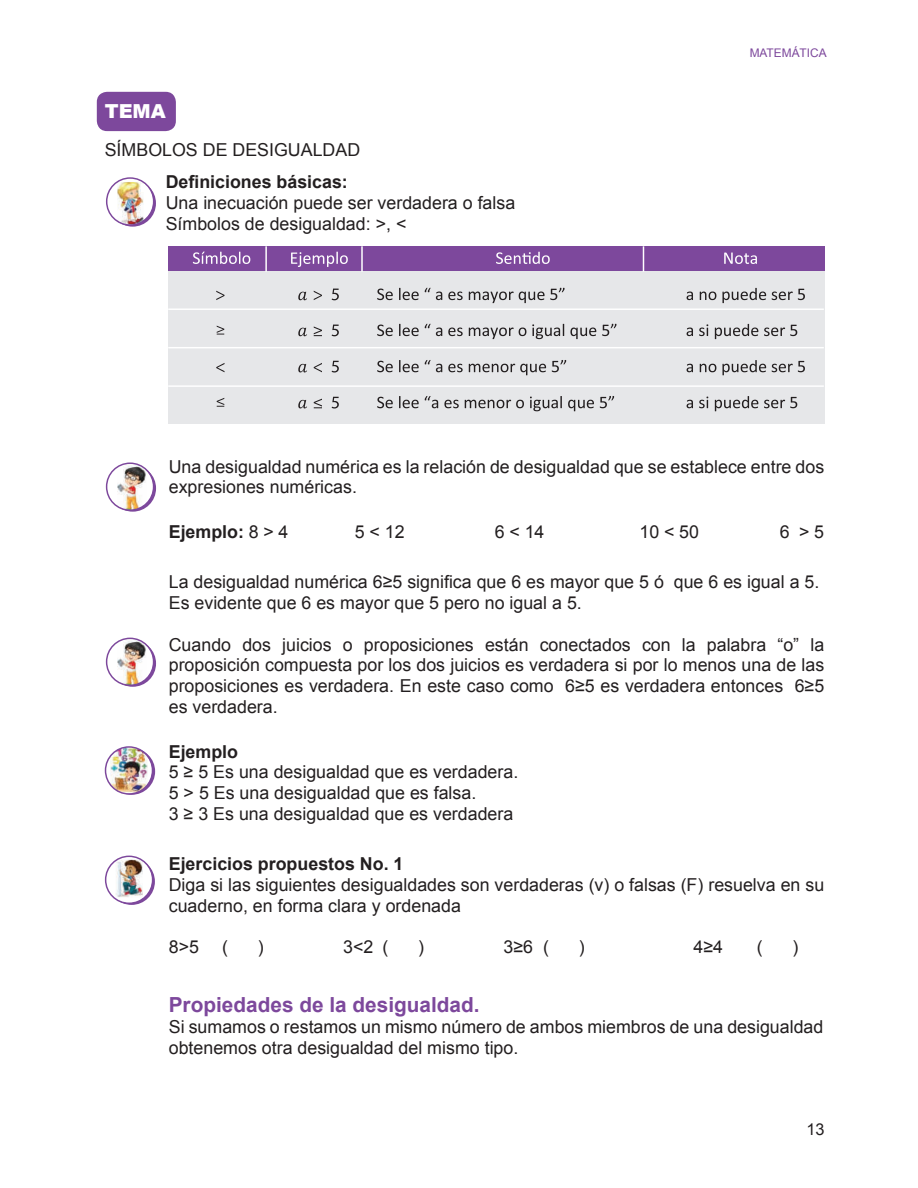
<style>
.page{position:relative;width:918px;height:1188px;background:#fff}
.page>*{position:absolute;margin:0;border:0;box-sizing:border-box;transform-origin:0 0}
.t1{font:700 20.85px "Arial";color:#7d489c}
.t2{font:900 19.35px "Arial";color:#fff}
.t3{font:17.85px/20.9px "Arial";color:#231f20}
.t4{font:700 17.85px "Arial";color:#231f20}
.t5{font:16.35px "Arial";color:#231f20}
.t6{font:11.85px "Arial";color:#7d489c}
.s1{font-weight:400}
</style>
<div class="page">
<div style="left:97px;top:92px;width:79px;height:39px;background:#7d489c;border-radius:10px"></div>
<div style="left:168px;top:246px;width:656px;height:26px;background:#7d489c"></div>
<div style="left:168px;top:272px;width:656px;height:152px;background:#e6e7e9"></div>
<svg style="left:193px;top:252px;width:57px;height:12px"></svg>
<svg style="left:291px;top:252px;width:57px;height:15px"></svg>
<svg style="left:496px;top:252px;width:54px;height:12px"></svg>
<svg style="left:724px;top:253px;width:33px;height:11px"></svg>
<svg style="left:216px;top:291px;width:9px;height:9px"></svg>
<svg style="left:298px;top:292px;width:9px;height:8px"></svg>
<svg style="left:314px;top:291px;width:8px;height:9px"></svg>
<svg style="left:332px;top:289px;width:7px;height:11px"></svg>
<svg style="left:377px;top:289px;width:16px;height:11px"></svg>
<svg style="left:399px;top:288px;width:20px;height:12px"></svg>
<svg style="left:425px;top:288px;width:17px;height:12px"></svg>
<svg style="left:448px;top:292px;width:15px;height:8px"></svg>
<svg style="left:469px;top:288px;width:96px;height:15px"></svg>
<svg style="left:687px;top:292px;width:6px;height:8px"></svg>
<svg style="left:700px;top:292px;width:16px;height:8px"></svg>
<svg style="left:722px;top:288px;width:44px;height:15px"></svg>
<svg style="left:772px;top:289px;width:33px;height:11px"></svg>
<svg style="left:217px;top:326px;width:7px;height:9px"></svg>
<svg style="left:298px;top:328px;width:9px;height:8px"></svg>
<svg style="left:314px;top:326px;width:8px;height:10px"></svg>
<svg style="left:332px;top:325px;width:7px;height:11px"></svg>
<svg style="left:377px;top:325px;width:16px;height:11px"></svg>
<svg style="left:399px;top:324px;width:20px;height:12px"></svg>
<svg style="left:425px;top:324px;width:17px;height:12px"></svg>
<svg style="left:448px;top:328px;width:15px;height:8px"></svg>
<svg style="left:469px;top:328px;width:57px;height:11px"></svg>
<svg style="left:532px;top:324px;width:32px;height:15px"></svg>
<svg style="left:570px;top:328px;width:26px;height:11px"></svg>
<svg style="left:602px;top:324px;width:14px;height:12px"></svg>
<svg style="left:687px;top:328px;width:6px;height:8px"></svg>
<svg style="left:699px;top:324px;width:9px;height:12px"></svg>
<svg style="left:715px;top:324px;width:43px;height:15px"></svg>
<svg style="left:764px;top:325px;width:33px;height:11px"></svg>
<svg style="left:216px;top:363px;width:9px;height:9px"></svg>
<svg style="left:298px;top:364px;width:9px;height:8px"></svg>
<svg style="left:314px;top:363px;width:8px;height:9px"></svg>
<svg style="left:332px;top:361px;width:7px;height:12px"></svg>
<svg style="left:377px;top:361px;width:16px;height:11px"></svg>
<svg style="left:399px;top:360px;width:20px;height:12px"></svg>
<svg style="left:425px;top:360px;width:17px;height:12px"></svg>
<svg style="left:448px;top:364px;width:15px;height:8px"></svg>
<svg style="left:469px;top:364px;width:77px;height:11px"></svg>
<svg style="left:552px;top:360px;width:14px;height:12px"></svg>
<svg style="left:687px;top:364px;width:6px;height:8px"></svg>
<svg style="left:700px;top:364px;width:16px;height:8px"></svg>
<svg style="left:722px;top:360px;width:44px;height:15px"></svg>
<svg style="left:772px;top:361px;width:33px;height:11px"></svg>
<svg style="left:217px;top:398px;width:7px;height:9px"></svg>
<svg style="left:298px;top:400px;width:9px;height:8px"></svg>
<svg style="left:314px;top:399px;width:8px;height:9px"></svg>
<svg style="left:332px;top:397px;width:7px;height:12px"></svg>
<svg style="left:377px;top:397px;width:16px;height:11px"></svg>
<svg style="left:399px;top:396px;width:20px;height:12px"></svg>
<svg style="left:425px;top:396px;width:13px;height:12px"></svg>
<svg style="left:444px;top:400px;width:15px;height:8px"></svg>
<svg style="left:465px;top:400px;width:59px;height:8px"></svg>
<svg style="left:530px;top:396px;width:32px;height:15px"></svg>
<svg style="left:568px;top:400px;width:26px;height:11px"></svg>
<svg style="left:600px;top:396px;width:14px;height:12px"></svg>
<svg style="left:687px;top:400px;width:6px;height:8px"></svg>
<svg style="left:699px;top:397px;width:9px;height:11px"></svg>
<svg style="left:715px;top:396px;width:43px;height:15px"></svg>
<svg style="left:764px;top:397px;width:33px;height:11px"></svg>
<hr style="left:265px;top:246px;width:2px;height:26px;background:#fff">
<hr style="left:361px;top:246px;width:2px;height:26px;background:#fff">
<svg style="left:643px;top:246px;width:1px;height:26px"></svg>
<hr style="left:168px;top:308px;width:656px;height:2px;background:#fff">
<hr style="left:168px;top:347px;width:656px;height:1px;background:#fff">
<hr style="left:168px;top:385px;width:656px;height:2px;background:#fff">
<svg style="left:109px;top:180px;width:47px;height:47px"></svg>
<svg style="left:107px;top:178px;width:47px;height:47px"></svg>
<img style="left:117px;top:182px;width:27px;height:43px">
<div style="left:106px;top:177px;width:48px;height:49px;border:1px solid #7d489c;border-radius:50%"></div>
<svg style="left:141px;top:184px;width:4px;height:8px"></svg>
<svg style="left:106px;top:462px;width:49px;height:50px"></svg>
<svg style="left:106px;top:637px;width:49px;height:50px"></svg>
<img style="left:105px;top:746px;width:49px;height:49px">
<svg style="left:108px;top:858px;width:47px;height:47px"></svg>
<div style="left:106px;top:856px;width:46px;height:47px;background:#fff;border-radius:50%"></div>
<img style="left:116px;top:860px;width:27px;height:37px">
<div style="left:105px;top:856px;width:48px;height:48px;border:1px solid #7d489c;border-radius:50%"></div>
<p class="t2" style="left:105px;top:100px;width:63px">TEMA</p>
<p class="t3" style="left:105px;top:141px;width:257px">SÍMBOLOS DE DESIGUALDAD</p>
<p class="t4" style="left:166px;top:170px;width:184px">Definiciones básicas:</p>
<p class="t3" style="left:166px;top:194px;width:351px">Una inecuación puede ser verdadera o falsa<br>Símbolos de desigualdad: &gt;, &lt;</p>
<p class="t6" style="left:750px;top:48px;width:79px">MATEMÁTICA</p>
<p class="t3" style="left:169px;top:457px;width:657px">Una desigualdad numérica es la relación de desigualdad que se establece entre dos expresiones numéricas.</p>
<p class="t4" style="left:169px;top:525px;width:121px">Ejemplo: <span class="s1">8 &gt; 4</span></p>
<p class="t3" style="left:355px;top:523px;width:51px">5 &lt; 12</p>
<p class="t3" style="left:495px;top:523px;width:51px">6 &lt; 14</p>
<p class="t3" style="left:639px;top:523px;width:61px">10 &lt; 50</p>
<p class="t3" style="left:780px;top:523px;width:46px">6 &gt; 5</p>
<p class="t3" style="left:169px;top:572px;width:652px">La desigualdad numérica 6≥5 significa que 6 es mayor que 5 ó que 6 es igual a 5.<br>Es evidente que 6 es mayor que 5 pero no igual a 5.</p>
<p class="t3" style="left:169px;top:636px;width:657px;text-align:justify">Cuando dos juicios o proposiciones están conectados con la palabra “o” la proposición compuesta por los dos juicios es verdadera si por lo menos una de las proposiciones es verdadera. En este caso como 6≥5 es verdadera entonces 6≥5 es verdadera.</p>
<p class="t4" style="left:169px;top:745px;width:71px">Ejemplo</p>
<p class="t3" style="left:169px;top:762px;width:351px">5 ≥ 5 Es una desigualdad que es verdadera.<br>5 &gt; 5 Es una desigualdad que es falsa.<br>3 ≥ 3 Es una desigualdad que es verdadera</p>
<p class="t4" style="left:169px;top:857px;width:236px">Ejercicios propuestos No. 1</p>
<p class="t3" style="left:169px;top:876px;width:657px">Diga si las siguientes desigualdades son verdaderas (v) o falsas (F) resuelva en su cuaderno, en forma clara y ordenada</p>
<p class="t3" style="left:169px;top:937px;width:32px">8&gt;5</p>
<p class="t3" style="left:222px;top:937px;width:7px">(</p>
<p class="t3" style="left:258px;top:937px;width:7px">)</p>
<p class="t3" style="left:343px;top:937px;width:47px">3&lt;2 (</p>
<p class="t3" style="left:418px;top:937px;width:7px">)</p>
<p class="t3" style="left:503px;top:937px;width:47px">3≥6 (</p>
<p class="t3" style="left:579px;top:937px;width:7px">)</p>
<p class="t3" style="left:694px;top:937px;width:31px">4≥4</p>
<p class="t3" style="left:757px;top:937px;width:7px">(</p>
<p class="t3" style="left:793px;top:937px;width:7px">)</p>
<p class="t1" style="left:169px;top:997px;width:312px">Propiedades de la desigualdad.</p>
<p class="t3" style="left:169px;top:1018px;width:656px">Si sumamos o restamos un mismo número de ambos miembros de una desigualdad obtenemos otra desigualdad del mismo tipo.</p>
<p class="t5" style="left:806px;top:1123px;width:20px">13</p>
</div>
